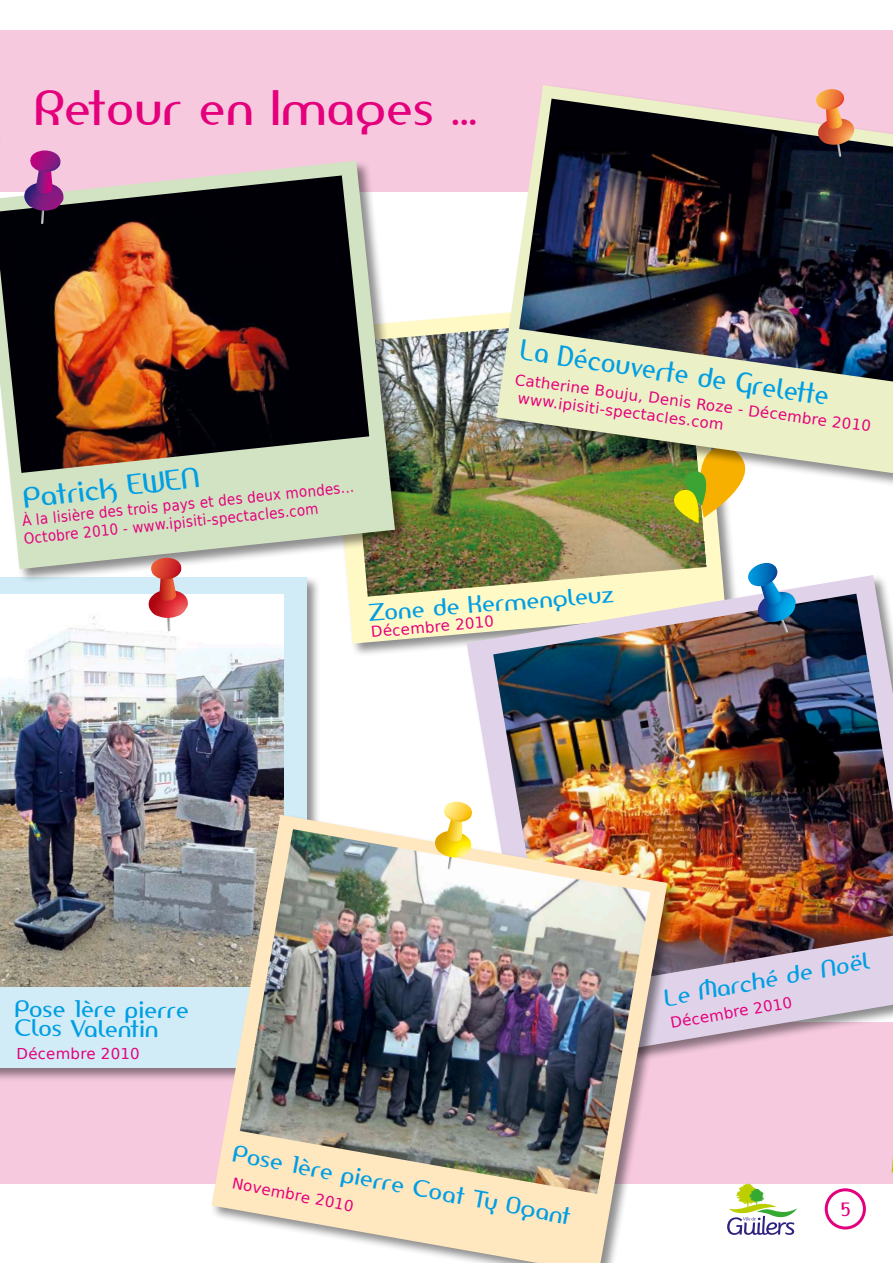
<style>
.page{position:relative;width:893px;height:1263px;background:#fff}
.page>*{position:absolute;margin:0;border:0;box-sizing:border-box;transform-origin:0 0}
.t1{font:46.5px "Amerika Sans";letter-spacing:.015em;color:#e4007c}
.t2{font:27px "Amerika Sans";color:#009ee3;scale:.9 1}
.t3{font:27px "Amerika Sans";color:#009ee3}
.t4{font:22.5px/19.5px "Amerika Sans";letter-spacing:.005em;color:#009ee3}
.t5{font:18px "Amerika Sans";color:#e4007c}
.t6{font:15px/18.6px "Bitstream Vera Sans";letter-spacing:.015em;color:#e4007c}
.t7{font:15px/18px "Bitstream Vera Sans";letter-spacing:.015em;color:#e4007c;scale:.9 1}
</style>
<div class="page">
<div style="left:0;top:1022px;width:893px;height:161px;background:#f7c9df"></div>
<div style="left:0;top:575px;width:321px;height:507px;background:#000;opacity:.45"></div>
<div style="left:0;top:577px;width:306px;height:490px;background:#d1ecf7"></div>
<svg style="left:348px;top:523px;width:377px;height:121px;background:#f2edc2"></svg>
<img style="left:347px;top:313px;width:360px;height:284px">
<div style="left:0;top:31px;width:893px;height:161px;background:#f7c9df"></div>
<div style="left:825px;top:1188px;width:41px;height:41px;border:3px solid #e4007c;border-radius:50%"></div>
<svg style="left:727px;top:1183px;width:70px;height:52px"></svg>
<svg style="left:891px;top:1156px;width:2px;height:18px"></svg>
<svg style="left:658px;top:488px;width:80px;height:35px;background:#c3bd45"></svg>
<div style="left:0;top:159px;width:409px;height:424px;background:#000;opacity:.45"></div>
<svg style="left:2px;top:161px;width:393px;height:408px;fill:#d2e3c3"></svg>
<div style="left:495px;top:84px;width:398px;height:404px;background:#000;opacity:.45"></div>
<img style="left:496px;top:85px;width:397px;height:388px">
<img style="left:2px;top:175px;width:367px;height:298px">
<img style="left:519px;top:99px;width:374px;height:282px">
<img style="left:0;top:594px;width:283px;height:392px">
<svg style="left:467px;top:575px;width:426px;height:478px"></svg>
<img style="left:493px;top:594px;width:400px;height:399px">
<hr style="left:0;top:87px;width:2px;height:581px;background:#000;opacity:.45">
<div style="left:0;top:775px;width:5px;height:453px;background:#000;opacity:.45"></div>
<div style="left:210px;top:813px;width:471px;height:450px;background:#000;opacity:.45"></div>
<svg style="left:212px;top:815px;width:455px;height:448px"></svg>
<img style="left:240px;top:829px;width:410px;height:365px">
<svg style="left:746px;top:563px;width:50px;height:70px"></svg>
<svg style="left:145px;top:558px;width:44px;height:73px"></svg>
<svg style="left:20px;top:150px;width:46px;height:74px"></svg>
<svg style="left:815px;top:89px;width:39px;height:68px"></svg>
<svg style="left:431px;top:802px;width:43px;height:67px"></svg>
<h1 class="t1" style="left:34px;top:78px;width:444px">Retour en Images …</h1>
<h2 class="t3" style="left:21px;top:481px;width:178px;rotate:-7deg">Patrick EWEN</h2>
<p class="t7" style="left:21px;top:512px;width:372px;rotate:-6deg">À la lisière des trois pays et des deux mondes...<br>Octobre 2010 - www.ipisiti-spectacles.com</p>
<h2 class="t2" style="left:523px;top:331px;width:348px;rotate:9deg">La Découverte de Grelette</h2>
<p class="t6" style="left:522px;top:370px;width:355px;text-indent:-5px;rotate:8deg">Catherine Bouju, Denis Roze - Décembre 2010 www.ipisiti-spectacles.com</p>
<h3 class="t4" style="left:368px;top:604px;width:247px;rotate:-5deg">Zone de Kermengleuz</h3>
<p class="t6" style="left:370px;top:623px;width:125px;rotate:-5deg">Décembre 2010</p>
<h3 class="t4" style="left:14px;top:999px;width:176px">Pose 1ère pierre<br>Clos Valentin</h3>
<p class="t6" style="left:17px;top:1044px;width:125px">Décembre 2010</p>
<h3 class="t4" style="left:235px;top:1142px;width:344px;rotate:11deg">Pose 1ère pierre Coat Ty Ogant</h3>
<p class="t6" style="left:234px;top:1174px;width:125px;rotate:11deg">Novembre 2010</p>
<h3 class="t4" style="left:662px;top:988px;width:210px;rotate:-10deg">Le Marché de Noël</h3>
<p class="t6" style="left:669px;top:1014px;width:125px;rotate:-10deg">Décembre 2010</p>
<p class="t5" style="left:841px;top:1198px;width:11px">5</p>
</div>
